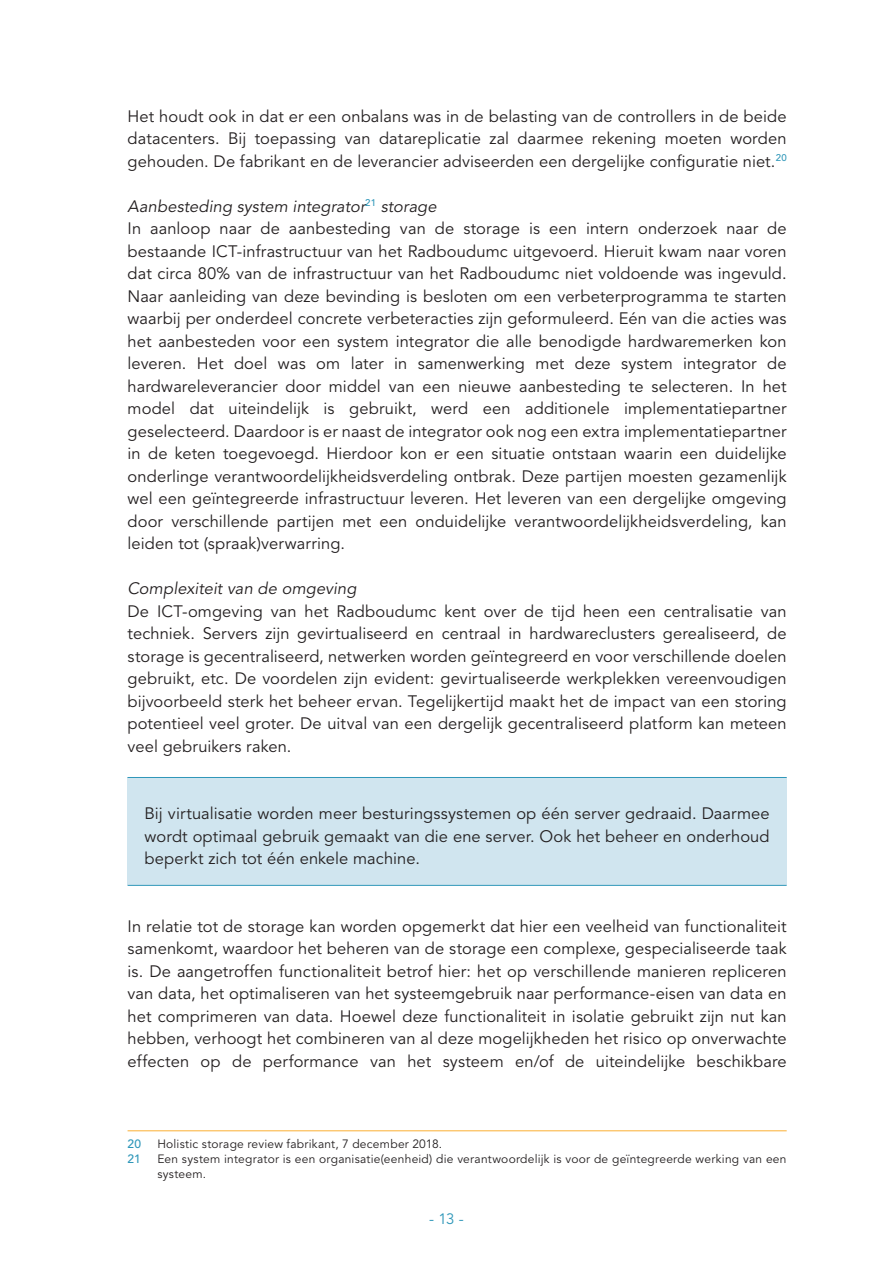
<style>
.page{position:relative;width:893px;height:1263px;background:#fff}
.page>*{position:absolute;margin:0;border:0;box-sizing:border-box;transform-origin:0 0}
.t1{font:16.5px/22.5px "Avenir LT Std";letter-spacing:.005em;color:#231f20;text-align:justify}
.t2{font:italic 16.5px "Avenir LT Std";letter-spacing:.005em;color:#231f20}
.t3{font:15px "Avenir LT Std";color:#2f97b9}
.t4{font:12px/15px "Avenir LT Std";letter-spacing:.02em;color:#231f20}
.t5{font:500 12px "Avenir LT Std";color:#2f97b9}
.s1{font-style:italic}
</style>
<div class="page">
<div style="left:128px;top:777px;width:659px;height:108px;background:#d0e5ef"></div>
<hr style="left:128px;top:777px;width:659px;height:1px;background:#2f97b9">
<hr style="left:128px;top:885px;width:659px;height:1px;background:#2f97b9">
<hr style="left:128px;top:1130px;width:659px;height:1px;background:#fbb033">
<p class="t1" style="left:128px;top:105px;width:661px">Het houdt ook in dat er een onbalans was in de belasting van de controllers in de beide datacenters. Bij toepassing van datareplicatie zal daarmee rekening moeten worden gehouden. De fabrikant en de leverancier adviseerden een dergelijke configuratie niet.<sup>20</sup></p>
<p class="t1" style="left:128px;top:195px;width:661px;text-align:left"><span class="s1">Aanbesteding system integrator</span><sup>21</sup> <span class="s1">storage<br></span>In aanloop naar de aanbesteding van de storage is een intern onderzoek naar de bestaande ICT-infrastructuur van het Radboudumc uitgevoerd. Hieruit kwam naar voren dat circa 80% van de infrastructuur van het Radboudumc niet voldoende was ingevuld.<br>Naar aanleiding van deze bevinding is besloten om een verbeterprogramma te starten waarbij per onderdeel concrete verbeteracties zijn geformuleerd. Eén van die acties was het aanbesteden voor een system integrator die alle benodigde hardwaremerken kon leveren. Het doel was om later in samenwerking met deze system integrator de hardwareleverancier door middel van een nieuwe aanbesteding te selecteren. In het model dat uiteindelijk is gebruikt, werd een additionele implementatiepartner geselecteerd. Daardoor is er naast de integrator ook nog een extra implementatiepartner in de keten toegevoegd. Hierdoor kon er een situatie ontstaan waarin een duidelijke onderlinge verantwoordelijkheidsverdeling ontbrak. Deze partijen moesten gezamenlijk wel een geïntegreerde infrastructuur leveren. Het leveren van een dergelijke omgeving door verschillende partijen met een onduidelijke verantwoordelijkheidsverdeling, kan leiden tot (spraak)verwarring.</p>
<p class="t2" style="left:128px;top:579px;width:231px">Complexiteit van de omgeving</p>
<p class="t1" style="left:128px;top:600px;width:661px">De ICT-omgeving van het Radboudumc kent over de tijd heen een centralisatie van techniek. Servers zijn gevirtualiseerd en centraal in hardwareclusters gerealiseerd, de storage is gecentraliseerd, netwerken worden geïntegreerd en voor verschillende doelen gebruikt, etc. De voordelen zijn evident: gevirtualiseerde werkplekken vereenvoudigen bijvoorbeeld sterk het beheer ervan. Tegelijkertijd maakt het de impact van een storing potentieel veel groter. De uitval van een dergelijk gecentraliseerd platform kan meteen veel gebruikers raken.</p>
<p class="t1" style="left:145px;top:803px;width:627px">Bij virtualisatie worden meer besturingssystemen op één server gedraaid. Daarmee wordt optimaal gebruik gemaakt van die ene server. Ook het beheer en onderhoud beperkt zich tot één enkele machine.</p>
<p class="t1" style="left:128px;top:915px;width:661px">In relatie tot de storage kan worden opgemerkt dat hier een veelheid van functionaliteit samenkomt, waardoor het beheren van de storage een complexe, gespecialiseerde taak is. De aangetroffen functionaliteit betrof hier: het op verschillende manieren repliceren van data, het optimaliseren van het systeemgebruik naar performance-eisen van data en het comprimeren van data. Hoewel deze functionaliteit in isolatie gebruikt zijn nut kan hebben, verhoogt het combineren van al deze mogelijkheden het risico op onverwachte effecten op de performance van het systeem en/of de uiteindelijke beschikbare</p>
<p class="t5" style="left:128px;top:1137px;width:15px">20</p>
<p class="t4" style="left:157px;top:1137px;width:286px">Holistic storage review fabrikant, 7 december 2018.</p>
<p class="t5" style="left:128px;top:1152px;width:15px">21</p>
<p class="t4" style="left:157px;top:1152px;width:631px">Een system integrator is een organisatie(eenheid) die verantwoordelijk is voor de geïntegreerde werking van een systeem.</p>
<p class="t3" style="left:429px;top:1210px;width:36px">- 13 -</p>
</div>
